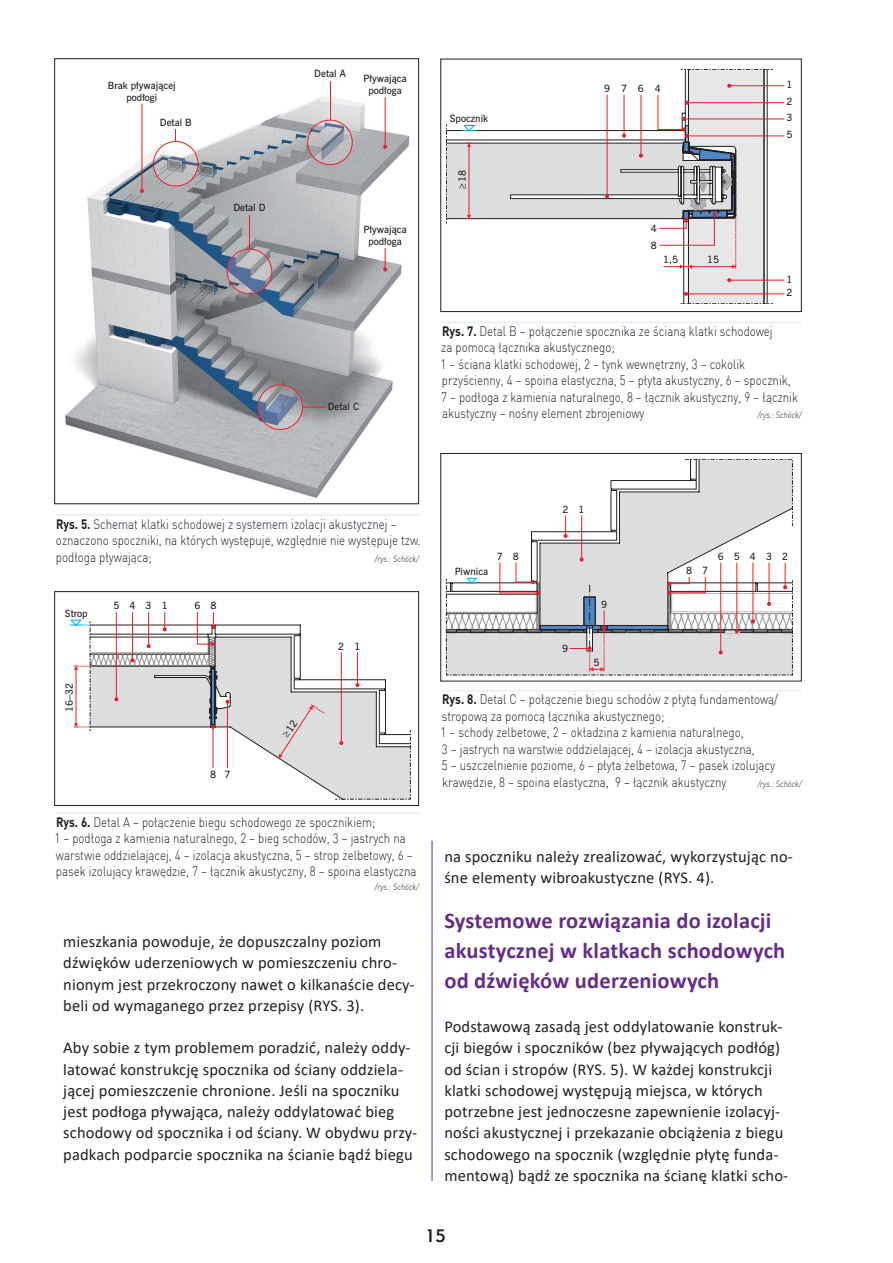
<style>
.page{position:relative;width:893px;height:1263px;background:#fff}
.page>*{position:absolute;margin:0;border:0;box-sizing:border-box;transform-origin:0 0}
.t1{font:700 22.5px/30px "Calibri";letter-spacing:.01em;color:#652c8a}
.t2{font:18px "Geometric 415 Md EU";color:#231f20}
.t3{font:16.5px/21.3px "Calibri";letter-spacing:.01em;color:#231f20}
.t4{font:300 13.5px/16.5px "DINMM";color:#231f20;scale:.85 1}
.t5{font:10.05px/12px "News Goth Dm EU";color:#231f20;text-align:center}
.t6{font:italic 300 9px "DINMM";color:#231f20;scale:.85 1}
.s1{font-weight:700}
</style>
<div class="page">
<img style="left:65px;top:97px;width:345px;height:401px">
<hr style="left:142px;top:104px;width:1px;height:87px;background:#ee1d23">
<svg style="left:140px;top:189px;width:4px;height:4px"></svg>
<hr style="left:385px;top:97px;width:1px;height:50px;background:#ee1d23">
<svg style="left:383px;top:145px;width:4px;height:4px"></svg>
<svg style="left:383px;top:248px;width:4px;height:23px"></svg>
<hr style="left:330px;top:81px;width:1px;height:39px;background:#ee1d23">
<hr style="left:249px;top:215px;width:1px;height:35px;background:#ee1d23">
<svg style="left:303px;top:407px;width:21px;height:1px"></svg>
<img style="left:308px;top:120px;width:44px;height:45px">
<div style="left:307px;top:120px;width:46px;height:45px;border:1px solid #ee1d23;border-radius:50%"></div>
<img style="left:227px;top:249px;width:45px;height:45px">
<div style="left:227px;top:249px;width:45px;height:45px;border:1px solid #ee1d23;border-radius:50%"></div>
<img style="left:258px;top:385px;width:44px;height:44px;border-radius:22px">
<div style="left:258px;top:384px;width:45px;height:46px;border:1px solid #ee1d23;border-radius:50%"></div>
<img style="left:153px;top:142px;width:45px;height:44px">
<svg style="left:175px;top:129px;width:1px;height:12px"></svg>
<div style="left:153px;top:141px;width:45px;height:45px;border:1px solid #ee1d23;border-radius:50%"></div>
<hr style="left:56px;top:514px;width:363px;height:2px;background:#e2f3ef">
<hr style="left:56px;top:812px;width:363px;height:2px;background:#e2f3ef">
<div style="left:54px;top:591px;width:365px;height:215px;border:1px solid #231f20"></div>
<hr style="left:442px;top:690px;width:359px;height:1px;background:#e2f3ef">
<hr style="left:686px;top:293px;width:98px;height:1px;background:#ee1d23">
<hr style="left:729px;top:280px;width:55px;height:1px;background:#ee1d23">
<hr style="left:687px;top:102px;width:97px;height:1px;background:#ee1d23">
<hr style="left:729px;top:85px;width:55px;height:1px;background:#ee1d23">
<hr style="left:687px;top:136px;width:97px;height:1px;background:#ee1d23">
<hr style="left:684px;top:119px;width:100px;height:1px;background:#ee1d23">
<svg style="left:446px;top:69px;width:327px;height:235px"></svg>
<svg style="left:446px;top:459px;width:347px;height:217px"></svg>
<div style="left:441px;top:453px;width:360px;height:228px;border:1px solid #231f20"></div>
<hr style="left:442px;top:322px;width:359px;height:1px;background:#e2f3ef">
<hr style="left:432px;top:841px;width:1px;height:340px;background:#652c8a">
<svg style="left:69px;top:612px;width:342px;height:188px"></svg>
<p class="t5" style="left:314px;top:68px;width:33px">Detal A</p>
<p class="t5" style="left:108px;top:79px;width:69px">Brak pływającej podłogi</p>
<p class="t5" style="left:363px;top:73px;width:45px">Pływająca podłoga</p>
<p class="t5" style="left:160px;top:116px;width:33px">Detal B</p>
<p class="t5" style="left:233px;top:202px;width:34px">Detal D</p>
<p class="t5" style="left:363px;top:223px;width:45px">Pływająca podłoga</p>
<p class="t5" style="left:328px;top:401px;width:33px">Detal C</p>
<p class="t5" style="left:450px;top:112px;width:40px">Spocznik</p>
<p class="t5" style="left:456px;top:189px;width:21px;rotate:-90deg">≥ 18</p>
<p class="t5" style="left:604px;top:83px;width:58px">9764</p>
<p class="t5" style="left:651px;top:223px;width:8px">4</p>
<p class="t5" style="left:651px;top:240px;width:8px">8</p>
<p class="t5" style="left:663px;top:254px;width:17px">1,5</p>
<p class="t5" style="left:707px;top:254px;width:14px">15</p>
<p class="t5" style="left:786px;top:79px;width:8px">1</p>
<p class="t5" style="left:786px;top:96px;width:8px">2</p>
<p class="t5" style="left:786px;top:112px;width:8px">3</p>
<p class="t5" style="left:786px;top:129px;width:8px">5</p>
<p class="t5" style="left:786px;top:273px;width:8px">1</p>
<p class="t5" style="left:786px;top:287px;width:8px">2</p>
<p class="t4" style="left:440px;top:323px;width:422px"><span class="s1">Rys. 7.</span> Detal B – połączenie spocznika ze ścianą klatki schodowej<br>za pomocą łącznika akustycznego;<br>1 – ściana klatki schodowej, 2 – tynk wewnętrzny, 3 – cokolik przyścienny, 4 – spoina elastyczna, 5 – płyta akustyczny, 6 – spocznik, 7 – podłoga z kamienia naturalnego, 8 – łącznik akustyczny, 9 – łącznik akustyczny – nośny element zbrojeniowy</p>
<p class="t6" style="left:758px;top:410px;width:53px">/rys.: Schöck/</p>
<p class="t4" style="left:56px;top:515px;width:431px"><span class="s1">Rys. 5.</span> Schemat klatki schodowej z systemem izolacji akustycznej – oznaczono spoczniki, na których występuje, względnie nie występuje tzw. podłoga pływająca;</p>
<p class="t6" style="left:375px;top:553px;width:53px">/rys.: Schöck/</p>
<p class="t5" style="left:65px;top:608px;width:24px">Strop</p>
<p class="t5" style="left:64px;top:712px;width:31px;rotate:-90deg">16–32</p>
<p class="t5" style="left:113px;top:600px;width:24px">5 4</p>
<p class="t5" style="left:146px;top:600px;width:8px">3</p>
<p class="t5" style="left:210px;top:600px;width:8px">8</p>
<p class="t5" style="left:162px;top:600px;width:8px">1</p>
<p class="t5" style="left:194px;top:600px;width:8px">6</p>
<p class="t5" style="left:210px;top:768px;width:22px">8 7</p>
<p class="t5" style="left:338px;top:640px;width:24px">2 1</p>
<p class="t4" style="left:54px;top:813px;width:428px"><span class="s1">Rys. 6.</span> Detal A – połączenie biegu schodowego ze spocznikiem;<br>1 – podłoga z kamienia naturalnego, 2 – bieg schodów, 3 – jastrych na warstwie oddzielającej, 4 – izolacja akustyczna, 5 – strop żelbetowy, 6 – pasek izolujący krawędzie, 7 – łącznik akustyczny, 8 – spoina elastyczna</p>
<p class="t6" style="left:375px;top:882px;width:53px">/rys.: Schöck/</p>
<p class="t3" style="left:63px;top:930px;width:353px">mieszkania powoduje, że dopuszczalny poziom dźwięków uderzeniowych w pomieszczeniu chro&shy;nionym jest przekroczony nawet o kilkanaście decy&shy;beli od wymaganego przez przepisy (RYS. 3).</p>
<p class="t3" style="left:63px;top:1037px;width:356px">Aby sobie z tym problemem poradzić, należy oddy&shy;latować konstrukcję spocznika od ściany oddziela&shy;jącej pomieszczenie chronione. Jeśli na spoczniku jest podłoga pływająca, należy oddylatować bieg schodowy od spocznika i od ściany. W obydwu przy&shy;padkach podparcie spocznika na ścianie bądź biegu</p>
<p class="t5" style="left:455px;top:565px;width:35px">Piwnica</p>
<p class="t5" style="left:497px;top:550px;width:24px">7 8</p>
<p class="t5" style="left:563px;top:503px;width:24px">2 1</p>
<p class="t5" style="left:562px;top:642px;width:8px">9</p>
<p class="t5" style="left:601px;top:598px;width:8px">9</p>
<p class="t5" style="left:593px;top:656px;width:8px">5</p>
<p class="t5" style="left:686px;top:565px;width:8px">8</p>
<p class="t5" style="left:702px;top:565px;width:8px">7</p>
<p class="t5" style="left:718px;top:551px;width:72px">65432</p>
<p class="t4" style="left:440px;top:691px;width:399px"><span class="s1">Rys. 8.</span> Detal C – połączenie biegu schodów z płytą fundamentową/ stropową za pomocą łącznika akustycznego;<br>1 – schody żelbetowe, 2 – okładzina z kamienia naturalnego,<br>3 – jastrych na warstwie oddzielającej, 4 – izolacja akustyczna,<br>5 – uszczelnienie poziome, 6 – płyta żelbetowa, 7 – pasek izolujący krawędzie, 8 – spoina elastyczna, 9 – łącznik akustyczny</p>
<p class="t6" style="left:758px;top:778px;width:53px">/rys.: Schöck/</p>
<p class="t3" style="left:444px;top:845px;width:350px">na spoczniku należy zrealizować, wykorzystując no&shy;śne elementy wibroakustyczne (RYS. 4).</p>
<h1 class="t1" style="left:444px;top:905px;width:342px">Systemowe rozwiązania do izolacji akustycznej w klatkach schodowych od dźwięków uderzeniowych</h1>
<p class="t3" style="left:444px;top:1015px;width:345px">Podstawową zasadą jest oddylatowanie konstruk&shy;cji biegów i spoczników (bez pływających podłóg) od ścian i stropów (RYS. 5). W każdej konstrukcji klatki schodowej występują miejsca, w których potrzebne jest jednoczesne zapewnienie izolacyj&shy;ności akustycznej i przekazanie obciążenia z biegu schodowego na spocznik (względnie płytę funda&shy;mentową) bądź ze spocznika na ścianę klatki scho-</p>
<h2 class="t2" style="left:425px;top:1225px;width:22px">15</h2>
</div>
